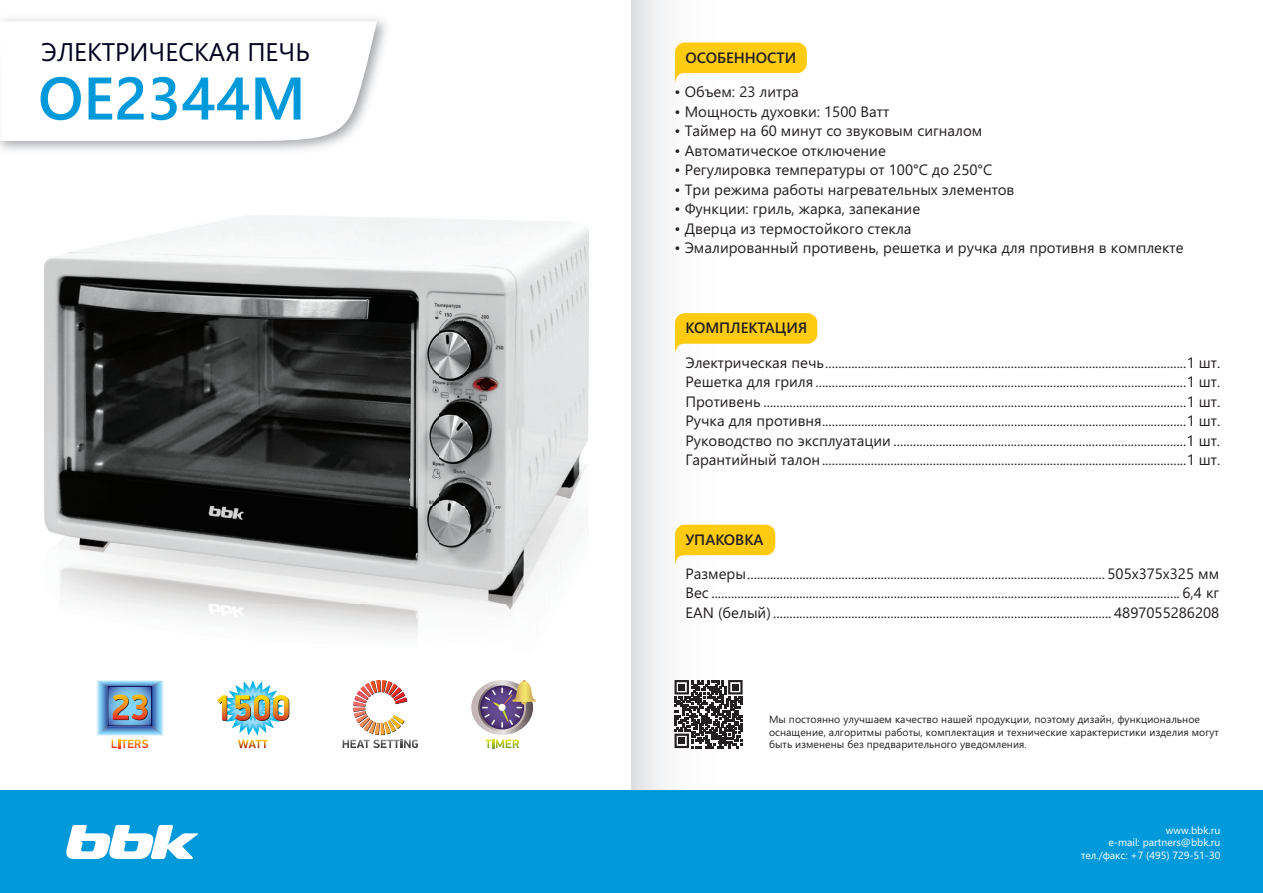
<style>
.page{position:relative;width:1263px;height:893px;background:#fff}
.page>*{position:absolute;margin:0;border:0;box-sizing:border-box;transform-origin:0 0}
.t1{font:600 60px "Segoe UI";color:#009ada}
.t2{font:25.5px "Segoe UI";color:#00011e}
.t3{font:15px/19.5px "Segoe UI";color:#231f20;text-align:justify}
.t4{font:600 15px "Segoe UI";color:#231f20}
.t5{font:10.5px/12.6px "Segoe UI";letter-spacing:.005em;color:#231f20}
.t6{font:10.5px/12.6px "Segoe UI";color:#fff;text-align:right}
</style>
<div class="page">
<img style="left:44px;top:215px;width:544px;height:420px">
<svg style="left:0;top:21px;width:377px;height:120px"></svg>
<div style="left:631px;top:0;width:148px;height:791px;background:linear-gradient(to right,#ecedee,#fff)"></div>
<svg style="left:675px;top:313px;width:142px;height:40px"></svg>
<svg style="left:675px;top:525px;width:100px;height:39px"></svg>
<div style="left:0;top:791px;width:1263px;height:102px;background:#009ada"></div>
<svg style="left:66px;top:825px;width:132px;height:34px"></svg>
<svg style="left:675px;top:43px;width:132px;height:39px"></svg>
<svg style="left:485px;top:740px;width:34px;height:8px"></svg>
<svg style="left:471px;top:680px;width:62px;height:55px"></svg>
<svg style="left:478px;top:683px;width:48px;height:48px"></svg>
<svg style="left:480px;top:685px;width:44px;height:44px"></svg>
<svg style="left:482px;top:680px;width:54px;height:48px;background:#968494"></svg>
<div style="left:498px;top:704px;width:8px;height:7px;background:#fff;border-radius:50%"></div>
<img style="left:343px;top:680px;width:75px;height:68px">
<svg style="left:96px;top:680px;width:68px;height:68px;background:#99b0c4"></svg>
<img style="left:217px;top:680px;width:72px;height:68px">
<svg style="left:674px;top:680px;width:68px;height:68px"></svg>
<h2 class="t2" style="left:41px;top:38px;width:270px">ЭЛЕКТРИЧЕСКАЯ ПЕЧЬ</h2>
<h1 class="t1" style="left:38px;top:64px;width:269px">OE2344M</h1>
<p class="t4" style="left:685px;top:49px;width:112px">ОСОБЕННОСТИ</p>
<p class="t3" style="left:674px;top:82px;width:126px">• Объем: 23 литра</p>
<p class="t3" style="left:674px;top:102px;width:216px">• Мощность духовки: 1500 Ватт</p>
<p class="t3" style="left:674px;top:121px;width:309px">• Таймер на 60 минут со звуковым сигналом</p>
<p class="t3" style="left:674px;top:141px;width:213px">• Автоматическое отключение</p>
<p class="t3" style="left:674px;top:160px;width:319px">• Регулировка температуры от 100°C до 250°C</p>
<p class="t3" style="left:674px;top:180px;width:342px">• Три режима работы нагревательных элементов</p>
<p class="t3" style="left:674px;top:199px;width:247px">• Функции: гриль, жарка, запекание</p>
<p class="t3" style="left:674px;top:219px;width:239px">• Дверца из термостойкого стекла</p>
<p class="t3" style="left:674px;top:238px;width:510px">• Эмалированный противень, решетка и ручка для противня в комплекте</p>
<p class="t4" style="left:685px;top:319px;width:123px">КОМПЛЕКТАЦИЯ</p>
<p class="t3" style="left:685px;top:353px;width:536px">Электрическая печь...............................................................................................................1 шт.<br>Решетка для гриля ..................................................................................................................1 шт.<br>Противень ..................................................................................................................................1 шт.<br>Ручка для противня................................................................................................................1 шт.<br>Руководство по эксплуатации ..........................................................................................1 шт.<br>Гарантийный талон................................................................................................................1 шт.</p>
<p class="t4" style="left:685px;top:531px;width:80px">УПАКОВКА</p>
<p class="t3" style="left:685px;top:564px;width:535px">Размеры.............................................................................................................. 505x375x325 мм Вес ................................................................................................................................................ 6,4 кг EAN (белый) ........................................................................................................ 4897055286208</p>
<p class="t5" style="left:769px;top:713px;width:451px">Мы постоянно улучшаем качество нашей продукции, поэтому дизайн, функциональное оснащение, алгоритмы работы, комплектация и технические характеристики изделия могут быть изменены без предварительного уведомления.</p>
<p class="t6" style="left:1081px;top:824px;width:141px">www.bbk.ru<br>e-mail: partners@bbk.ru тел./факс: +7 (495) 729-51-30</p>
</div>
